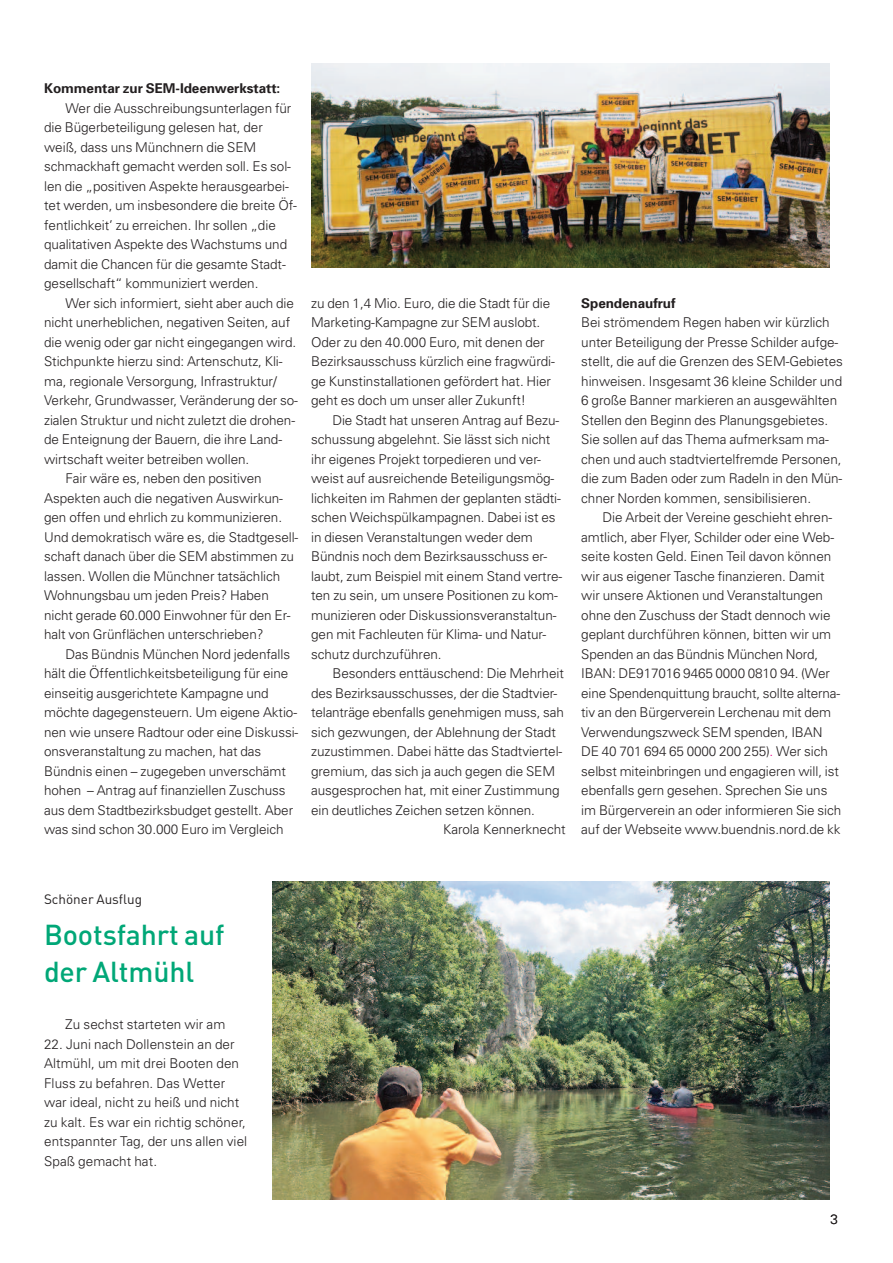
<style>
.page{position:relative;width:893px;height:1263px;background:#fff}
.page>*{position:absolute;margin:0;border:0;box-sizing:border-box;transform-origin:0 0}
.t1{font:500 28.5px/37.5px "DIN Pro";letter-spacing:-.005em;color:#00a777}
.t2{font:300 13.5px/19.5px "Univers";letter-spacing:-.005em;color:#231f20}
.t3{font:700 13.5px "Univers";letter-spacing:-.005em;color:#231f20}
.t4{font:13.5px "DIN Pro";color:#231f20}
.s1{color:#ed028c}
</style>
<div class="page">
<img style="left:272px;top:881px;width:557px;height:318px">
<img style="left:311px;top:64px;width:518px;height:203px">
<p class="t3" style="left:44px;top:83px;width:238px">Kommentar zur SEM-Ideenwerkstatt:</p>
<p class="t2" style="left:44px;top:99px;width:254px;text-indent:21px">Wer die Ausschreibungsunterlagen für die Bügerbeteiligung gelesen hat, der weiß, dass uns Münchnern die SEM schmackhaft gemacht werden soll. Es sol&shy;len die „positiven Aspekte herausgearbei&shy;tet werden, um insbesondere die breite Öf&shy;fentlichkeit’ zu erreichen. Ihr sollen „die qualitativen Aspekte des Wachstums und damit die Chancen für die gesamte Stadt&shy;gesellschaft“ kommuniziert werden.</p>
<p class="t2" style="left:65px;top:294px;width:230px">Wer sich informiert, sieht aber auch die</p>
<p class="t2" style="left:44px;top:314px;width:248px">nicht unerheblichen, negativen Seiten, auf</p>
<p class="t2" style="left:44px;top:333px;width:254px">die wenig oder gar nicht eingegangen wird.</p>
<p class="t2" style="left:44px;top:353px;width:240px">Stichpunkte hierzu sind: Artenschutz, Kli-</p>
<p class="t2" style="left:44px;top:372px;width:234px">ma, regionale Versorgung, Infrastruktur/</p>
<p class="t2" style="left:44px;top:392px;width:255px">Verkehr, Grundwasser, Veränderung der so-</p>
<p class="t2" style="left:44px;top:411px;width:253px">zialen Struktur und nicht zuletzt die drohen-</p>
<p class="t2" style="left:44px;top:431px;width:239px">de Enteignung der Bauern, die ihre Land-</p>
<p class="t2" style="left:44px;top:450px;width:207px">wirtschaft weiter betreiben wollen.</p>
<p class="t2" style="left:65px;top:470px;width:198px">Fair wäre es, neben den positiven</p>
<p class="t2" style="left:44px;top:489px;width:240px">Aspekten auch die negativen Auswirkun-</p>
<p class="t2" style="left:44px;top:509px;width:239px">gen offen und ehrlich zu kommunizieren.</p>
<p class="t2" style="left:44px;top:528px;width:256px">Und demokratisch wäre es, die Stadtgesell-</p>
<p class="t2" style="left:44px;top:548px;width:251px">schaft danach über die SEM abstimmen zu</p>
<p class="t2" style="left:44px;top:567px;width:238px">lassen. Wollen die Münchner tatsächlich</p>
<p class="t2" style="left:44px;top:587px;width:226px">Wohnungsbau um jeden Preis? Haben</p>
<p class="t2" style="left:44px;top:606px;width:248px">nicht gerade 60.000 Einwohner für den Er-</p>
<p class="t2" style="left:44px;top:626px;width:221px">halt von Grünflächen unterschrieben?</p>
<p class="t2" style="left:65px;top:645px;width:226px">Das Bündnis München Nord jedenfalls</p>
<p class="t2" style="left:44px;top:665px;width:246px">hält die Öffentlichkeitsbeteiligung für eine</p>
<p class="t2" style="left:44px;top:684px;width:226px">einseitig ausgerichtete Kampagne und</p>
<p class="t2" style="left:44px;top:704px;width:255px">möchte dagegensteuern. Um eigene Aktio-</p>
<p class="t2" style="left:44px;top:723px;width:256px">nen wie unsere Radtour oder eine Diskussi-</p>
<p class="t2" style="left:44px;top:743px;width:219px">onsveranstaltung zu machen, hat das</p>
<p class="t2" style="left:44px;top:762px;width:243px">Bündnis einen – zugegeben unverschämt</p>
<p class="t2" style="left:44px;top:782px;width:243px">hohen – Antrag auf finanziellen Zuschuss</p>
<p class="t2" style="left:44px;top:801px;width:251px">aus dem Stadtbezirksbudget gestellt. Aber</p>
<p class="t2" style="left:44px;top:821px;width:241px">was sind schon 30.000 Euro im Vergleich</p>
<p class="t2" style="left:311px;top:294px;width:245px">zu den 1,4 Mio. Euro, die die Stadt für die Marketing-Kampagne zur SEM auslobt.<br>Oder zu den 40.000 Euro, mit denen der Bezirksausschuss kürzlich eine fragwürdi&shy;ge Kunstinstallationen gefördert hat. Hier geht es doch um unser aller Zukunft!</p>
<p class="t2" style="left:311px;top:411px;width:253px;text-indent:21px">Die Stadt hat unseren Antrag auf Bezu&shy;schussung abgelehnt. Sie lässt sich nicht ihr eigenes Projekt torpedieren und ver&shy;weist auf ausreichende Beteiligungsmög&shy;lichkeiten im Rahmen der geplanten städti&shy;schen Weichspülkampagnen. Dabei ist es in diesen Veranstaltungen weder dem Bündnis noch dem Bezirksausschuss er&shy;laubt, zum Beispiel mit einem Stand vertre&shy;ten zu sein, um unsere Positionen zu kom&shy;munizieren oder Diskussionsveranstaltun&shy;gen mit Fachleuten für Klima- und Natur&shy;schutz durchzuführen.</p>
<p class="t2" style="left:332px;top:665px;width:233px">Besonders enttäuschend: Die Mehrheit</p>
<p class="t2" style="left:311px;top:684px;width:248px">des Bezirksausschusses, der die Stadtvier-</p>
<p class="t2" style="left:311px;top:704px;width:254px">telanträge ebenfalls genehmigen muss, sah</p>
<p class="t2" style="left:311px;top:723px;width:246px">sich gezwungen, der Ablehnung der Stadt</p>
<p class="t2" style="left:311px;top:743px;width:253px">zuzustimmen. Dabei hätte das Stadtviertel-</p>
<p class="t2" style="left:311px;top:762px;width:245px">gremium, das sich ja auch gegen die SEM</p>
<p class="t2" style="left:311px;top:782px;width:250px">ausgesprochen hat, mit einer Zustimmung</p>
<p class="t2" style="left:311px;top:801px;width:225px">ein deutliches Zeichen setzen können.</p>
<p class="t2" style="left:443px;top:821px;width:124px">Karola Kennerknecht</p>
<p class="t3" style="left:581px;top:298px;width:96px">Spendenaufruf</p>
<p class="t2" style="left:581px;top:314px;width:263px">Bei strömendem Regen haben wir kürzlich unter Beteiligung der Presse Schilder aufge&shy;stellt, die auf die Grenzen des SEM-Gebietes hinweisen. Insgesamt 36 kleine Schilder und 6 große Banner markieren an ausgewählten Stellen den Beginn des Planungsgebietes.<br>Sie sollen auf das Thema aufmerksam ma&shy;chen und auch stadtviertelfremde Personen, die zum Baden oder zum Radeln in den Mün&shy;chner Norden kommen, sensibilisieren.</p>
<p class="t2" style="left:581px;top:509px;width:262px;text-indent:21px">Die Arbeit der Vereine geschieht ehren&shy;amtlich, aber Flyer, Schilder oder eine Web&shy;seite kosten Geld. Einen Teil davon können wir aus eigener Tasche finanzieren. Damit wir unsere Aktionen und Veranstaltungen ohne den Zuschuss der Stadt dennoch wie geplant durchführen können, bitten wir um Spenden an das Bündnis München Nord, IBAN: DE917016 9465 0000 0810 94. (Wer eine Spendenquittung braucht, sollte alterna&shy;tiv an den Bürgerverein Lerchenau mit dem Verwendungszweck SEM spenden, IBAN DE 40 701 694 65 0000 200 255)<span class="s1">.</span> Wer sich selbst miteinbringen und engagieren will, ist ebenfalls gern gesehen. Sprechen Sie uns im Bürgerverein an oder informieren Sie sich auf der Webseite www.buendnis.nord.de kk</p>
<p class="t4" style="left:44px;top:894px;width:100px">Schöner Ausflug</p>
<h1 class="t1" style="left:44px;top:918px;width:182px">Bootsfahrt auf der Altmühl</h1>
<p class="t2" style="left:65px;top:1016px;width:162px">Zu sechst starteten wir am</p>
<p class="t2" style="left:44px;top:1035px;width:205px">22. Juni nach Dollenstein an der<br>Altmühl, um mit drei Booten den<br>Fluss zu befahren. Das Wetter war ideal, nicht zu heiß und nicht zu kalt. Es war ein richtig schöner, entspannter Tag, der uns allen viel<br>Spaß gemacht hat.</p>
<p class="t2" style="left:830px;top:1211px;width:9px">3</p>
</div>
